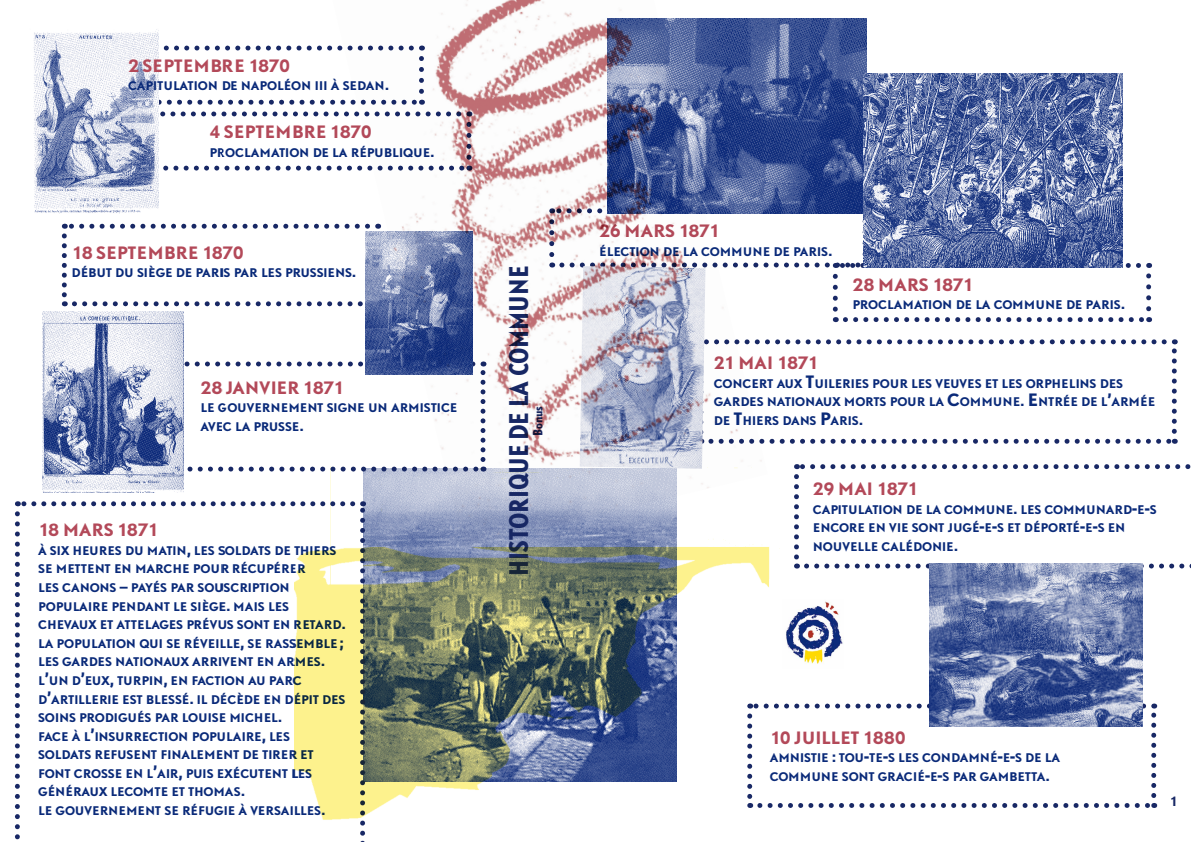
<style>
.page{position:relative;width:1191px;height:842px;background:#fff}
.page>*{position:absolute;margin:0;border:0;box-sizing:border-box;transform-origin:0 0}
.t1{font:700 24px "DTL Nobel T Condensed";color:#182865}
.t2{font:700 15.9px "DTL Nobel T";letter-spacing:-.015em;color:#b34959}
.t3{font:700 15.9px "DTL Nobel T";letter-spacing:-.045em;color:#b34959}
.t4{font:700 12px "DTL Nobel T Condensed";letter-spacing:-.01em;color:#182865}
.t5{font:700 12px "DTL Nobel T";color:#182865}
.t6{font:700 11.2px/18.6px "DTL Nobel T";letter-spacing:-.01em;color:#0a2a79}
.s1{font-size:15.9px}
</style>
<div class="page">
<svg style="left:832px;top:276px;width:5px;height:46px"></svg>
<svg style="left:845px;top:317px;width:304px;height:5px"></svg>
<svg style="left:1146px;top:263px;width:5px;height:46px"></svg>
<svg style="left:767px;top:262px;width:371px;height:6px"></svg>
<svg style="left:769px;top:439px;width:406px;height:5px"></svg>
<svg style="left:1171px;top:339px;width:5px;height:92px"></svg>
<svg style="left:767px;top:339px;width:397px;height:5px"></svg>
<svg style="left:794px;top:477px;width:5px;height:91px"></svg>
<svg style="left:806px;top:563px;width:385px;height:5px"></svg>
<svg style="left:796px;top:464px;width:395px;height:5px"></svg>
<svg style="left:782px;top:803px;width:372px;height:5px"></svg>
<svg style="left:1151px;top:703px;width:5px;height:92px"></svg>
<svg style="left:784px;top:703px;width:359px;height:5px"></svg>
<img style="left:767px;top:19px;width:99px;height:194px">
<img style="left:863px;top:73px;width:259px;height:195px">
<img style="left:929px;top:563px;width:213px;height:164px">
<svg style="left:158px;top:100px;width:174px;height:5px"></svg>
<svg style="left:158px;top:46px;width:174px;height:5px"></svg>
<svg style="left:166px;top:166px;width:166px;height:5px"></svg>
<svg style="left:158px;top:111px;width:171px;height:5px"></svg>
<svg style="left:74px;top:301px;width:258px;height:5px"></svg>
<svg style="left:62px;top:236px;width:5px;height:70px"></svg>
<svg style="left:64px;top:224px;width:266px;height:5px"></svg>
<svg style="left:187px;top:467px;width:107px;height:5px"></svg>
<svg style="left:184px;top:361px;width:148px;height:5px"></svg>
<svg style="left:15px;top:514px;width:5px;height:326px"></svg>
<svg style="left:17px;top:501px;width:277px;height:5px"></svg>
<img style="left:33px;top:29px;width:125px;height:185px">
<img style="left:42px;top:312px;width:142px;height:180px">
<img style="left:332px;top:0;width:435px;height:467px">
<img style="left:786px;top:601px;width:57px;height:63px">
<img style="left:294px;top:467px;width:488px;height:368px">
<h2 class="t2" style="left:128px;top:55px;width:164px">2 SEPTEMBRE 1870</h2>
<p class="t6" style="left:128px;top:76px;width:262px">CAPITULATION DE NAPOLÉON III À SEDAN<span class="s1">.</span></p>
<h2 class="t2" style="left:210px;top:121px;width:164px">4 SEPTEMBRE 1870</h2>
<p class="t6" style="left:210px;top:143px;width:226px">PROCLAMATION DE LA RÉPUBLIQUE<span class="s1">.</span></p>
<h2 class="t2" style="left:72px;top:242px;width:174px">18 SEPTEMBRE 1870</h2>
<p class="t6" style="left:72px;top:263px;width:286px">DÉBUT DU SIÈGE DE PARIS PAR LES PRUSSIENS<span class="s1">.</span></p>
<h2 class="t2" style="left:200px;top:377px;width:145px">28 JANVIER 1871</h2>
<p class="t6" style="left:200px;top:398px;width:258px">LE GOUVERNEMENT SIGNE UN ARMISTICE<br>AVEC LA PRUSSE<span class="s1">.</span></p>
<h2 class="t2" style="left:38px;top:519px;width:122px">18 MARS 1871</h2>
<p class="t6" style="left:38px;top:541px;width:309px">À SIX HEURES DU MATIN<span class="s1">,</span> LES SOLDATS DE THIERS SE METTENT EN MARCHE POUR RÉCUPÉRER<br>LES CANONS <span class="s1">–</span> PAYÉS PAR SOUSCRIPTION POPULAIRE PENDANT LE SIÈGE<span class="s1">.</span> MAIS LES CHEVAUX ET ATTELAGES PRÉVUS SONT EN RETARD<span class="s1">.<br></span>LA POPULATION QUI SE RÉVEILLE<span class="s1">,</span> SE RASSEMBLE <span class="s1">; </span>LES GARDES NATIONAUX ARRIVENT EN ARMES<span class="s1">.<br></span>L<span class="s1">’</span>UN D<span class="s1">’</span>EUX<span class="s1">,</span> TURPIN<span class="s1">,</span> EN FACTION AU PARC D<span class="s1">’</span>ARTILLERIE EST BLESSÉ<span class="s1">.</span> IL DÉCÈDE EN DÉPIT DES SOINS PRODIGUÉS PAR LOUISE MICHEL<span class="s1">.<br></span>FACE À L<span class="s1">’</span>INSURRECTION POPULAIRE<span class="s1">,</span> LES SOLDATS REFUSENT FINALEMENT DE TIRER ET FONT CROSSE EN L<span class="s1">’</span>AIR<span class="s1">,</span> PUIS EXÉCUTENT LES GÉNÉRAUX LECOMTE ET THOMAS<span class="s1">.<br></span>LE GOUVERNEMENT SE RÉFUGIE À VERSAILLES<span class="s1">.</span></p>
<h1 class="t1" style="left:502px;top:576px;width:311px;rotate:-90deg">HISTORIQUE DE LA COMMUNE</h1>
<p class="t4" style="left:529px;top:436px;width:31px;rotate:-90deg">Bonus</p>
<h2 class="t2" style="left:599px;top:220px;width:122px">26 MARS 1871</h2>
<p class="t6" style="left:599px;top:242px;width:234px">ÉLECTION DE LA COMMUNE DE PARIS<span class="s1">.</span></p>
<h2 class="t2" style="left:852px;top:274px;width:123px">28 MARS 1871</h2>
<p class="t6" style="left:852px;top:295px;width:274px">PROCLAMATION DE LA COMMUNE DE PARIS<span class="s1">.</span></p>
<h2 class="t3" style="left:714px;top:352px;width:106px">21 MAI 1871</h2>
<p class="t6" style="left:714px;top:374px;width:443px">CONCERT AUX <span class="s1">T</span>UILERIES POUR LES VEUVES ET LES ORPHELINS DES<br>GARDES NATIONAUX MORTS POUR LA <span class="s1">C</span>OMMUNE<span class="s1">. E</span> NTRÉE DE L<span class="s1">’</span>ARMÉE<br>DE <span class="s1">T</span>HIERS DANS <span class="s1">P</span>ARIS<span class="s1">.</span></p>
<h2 class="t2" style="left:813px;top:478px;width:107px">29 MAI 1871</h2>
<p class="t6" style="left:813px;top:500px;width:345px">CAPITULATION DE LA COMMUNE<span class="s1">.</span> LES COMMUNARD<span class="s1">-</span>E<span class="s1">-</span>S<br>ENCORE EN VIE SONT JUGÉ<span class="s1">-</span>E<span class="s1">-</span>S ET DÉPORTÉ<span class="s1">-</span>E<span class="s1">-</span>S EN<br>NOUVELLE CALÉDONIE<span class="s1">.</span></p>
<h2 class="t2" style="left:769px;top:727px;width:138px">10 JUILLET 1880</h2>
<p class="t6" style="left:769px;top:748px;width:292px">AMNISTIE <span class="s1">:</span> TOU<span class="s1">-</span>TE<span class="s1">-</span>S LES CONDAMNÉ<span class="s1">-</span>E<span class="s1">-</span>S DE LA<br>COMMUNE SONT GRACIÉ<span class="s1">-</span>E<span class="s1">-</span>S PAR GAMBETTA<span class="s1">.</span></p>
<p class="t5" style="left:1169px;top:793px;width:10px">1</p>
</div>
